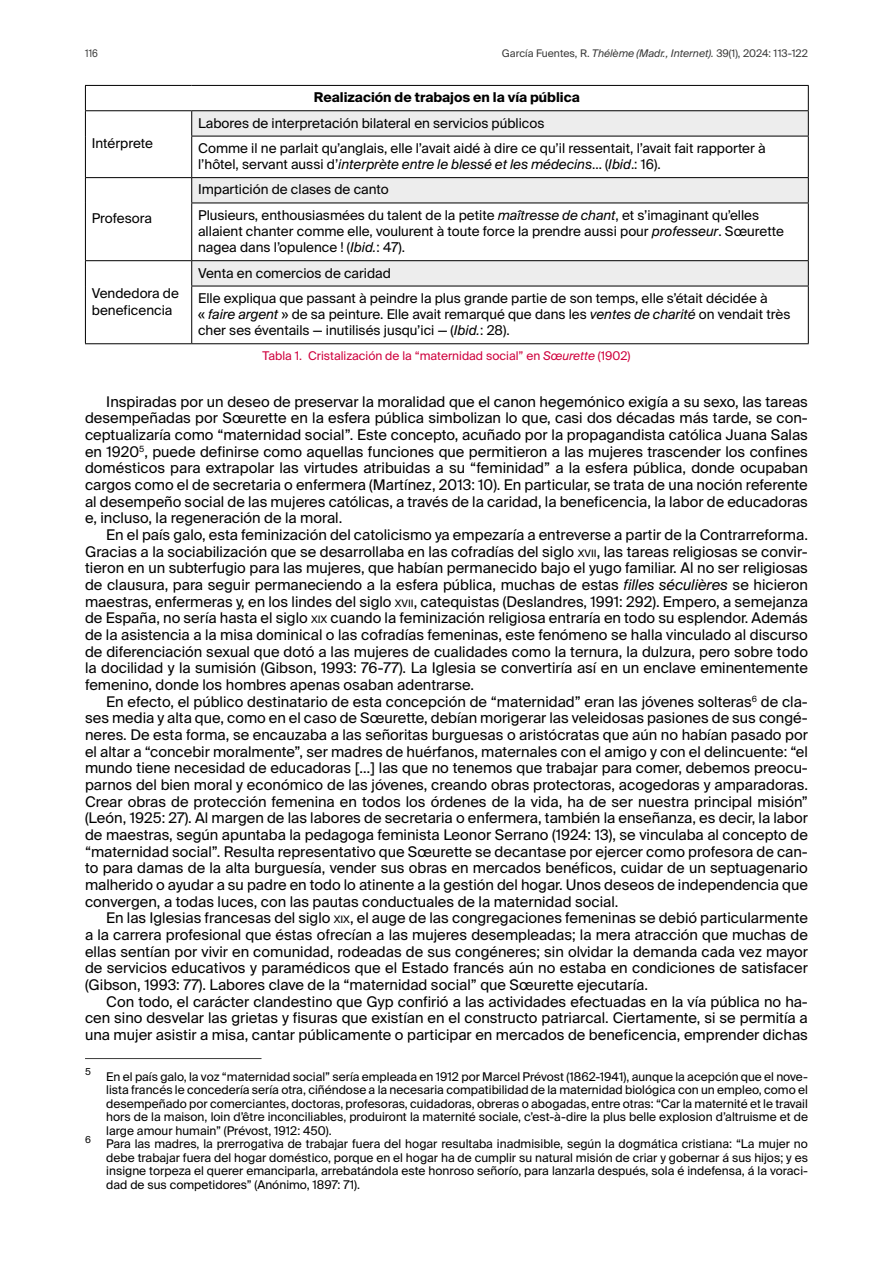
<style>
.page{position:relative;width:893px;height:1263px;background:#fff}
.page>*{position:absolute;margin:0;border:0;box-sizing:border-box;transform-origin:0 0}
._000-TXT_GENERAL{font:14.7px/16.6px "Suisse Intl";color:#000;text-align:justify}
._000-Texto_Tablas_IZ{font:13.5px/16.2px "Suisse Intl";color:#000}
._000-Texto_Tablas_ca{font:13.5px/16.2px "Suisse Intl";color:#000}
._000-Texto_Tablas_ca-2{font:700 13.5px "Suisse Intl";color:#000}
._000-Notas_al_pie{font:12px/13.5px "Suisse Intl";color:#000;text-align:justify}
._000-Tit_tablas{font:12px "Suisse Intl";color:#cf003d}
.t1{font:10.5px "Suisse Intl";color:#3c3c3b}
.t2{font:10.5px "Suisse Intl";color:#3c3c3b;scale:.9 1}
._000-Notas_al_pie-2{font:9.6px "Suisse Intl";color:#000}
.s1{font-style:italic}
.s2{font-size:10.35px}
</style>
<div class="page">
<svg style="left:192px;top:111px;width:616px;height:175px"></svg>
<hr style="left:85px;top:85px;width:107px;height:1px;background:#000">
<hr style="left:192px;top:85px;width:617px;height:1px;background:#000">
<hr style="left:85px;top:110px;width:107px;height:1px;background:#000">
<svg style="left:85px;top:86px;width:1px;height:50px"></svg>
<hr style="left:192px;top:110px;width:617px;height:1px;background:#000">
<svg style="left:191px;top:111px;width:1px;height:25px"></svg>
<svg style="left:808px;top:86px;width:1px;height:50px"></svg>
<hr style="left:85px;top:136px;width:1px;height:41px;background:#000">
<hr style="left:191px;top:136px;width:618px;height:1px;background:#000">
<hr style="left:191px;top:136px;width:1px;height:41px;background:#000">
<hr style="left:808px;top:136px;width:1px;height:41px;background:#000">
<hr style="left:85px;top:177px;width:107px;height:1px;background:#000">
<svg style="left:85px;top:178px;width:1px;height:25px"></svg>
<hr style="left:192px;top:177px;width:617px;height:1px;background:#000">
<svg style="left:191px;top:178px;width:1px;height:25px"></svg>
<svg style="left:808px;top:178px;width:1px;height:25px"></svg>
<hr style="left:85px;top:203px;width:1px;height:57px;background:#000">
<hr style="left:191px;top:203px;width:618px;height:1px;background:#000">
<hr style="left:191px;top:203px;width:1px;height:57px;background:#000">
<hr style="left:808px;top:203px;width:1px;height:57px;background:#000">
<hr style="left:85px;top:260px;width:107px;height:1px;background:#000">
<svg style="left:85px;top:261px;width:1px;height:25px"></svg>
<hr style="left:192px;top:260px;width:617px;height:1px;background:#000">
<svg style="left:191px;top:261px;width:1px;height:25px"></svg>
<svg style="left:808px;top:261px;width:1px;height:25px"></svg>
<hr style="left:85px;top:286px;width:1px;height:57px;background:#000">
<hr style="left:191px;top:286px;width:618px;height:1px;background:#000">
<hr style="left:191px;top:286px;width:1px;height:57px;background:#000">
<hr style="left:808px;top:286px;width:1px;height:57px;background:#000">
<hr style="left:85px;top:343px;width:107px;height:1px;background:#000">
<hr style="left:192px;top:343px;width:617px;height:1px;background:#000">
<hr style="left:85px;top:1058px;width:176px;height:1px;background:#3c3c3b">
<p class="t2" style="left:85px;top:47px;width:16px">116</p>
<p class="t1" style="left:502px;top:47px;width:308px">García Fuentes, R. <span class="s1">Thélème (Madr., Internet).</span> 39(1), 2024: 113-122</p>
<p class="_000-Texto_Tablas_ca-2" style="left:314px;top:90px;width:267px">Realización de trabajos en la vía pública</p>
<p class="_000-Texto_Tablas_ca" style="left:92px;top:136px;width:63px">Intérprete</p>
<p class="_000-Texto_Tablas_IZ" style="left:198px;top:115px;width:348px">Labores de interpretación bilateral en servicios públicos</p>
<p class="_000-Texto_Tablas_IZ" style="left:198px;top:140px;width:569px">Comme il ne parlait qu’anglais, elle l’avait aidé à dire ce qu’il ressentait, l’avait fait rapporter à l’hôtel, servant aussi d’<span class="s1">interprète entre le blessé et les médecins</span>… (<span class="s1">Ibid</span>.: 16).</p>
<p class="_000-Texto_Tablas_ca" style="left:92px;top:211px;width:62px">Profesora</p>
<p class="_000-Texto_Tablas_IZ" style="left:198px;top:182px;width:192px">Impartición de clases de canto</p>
<p class="_000-Texto_Tablas_IZ" style="left:198px;top:207px;width:587px">Plusieurs, enthousiasmées du talent de la petite <span class="s1">maîtresse de chant</span>, et s’imaginant qu’elles allaient chanter comme elle, voulurent à toute force la prendre aussi pour <span class="s1">professeur</span>. Sœurette nagea dans l’opulence ! (<span class="s1">Ibid.</span>: 47).</p>
<p class="_000-Texto_Tablas_IZ" style="left:198px;top:265px;width:194px">Venta en comercios de caridad</p>
<p class="_000-Texto_Tablas_IZ" style="left:198px;top:290px;width:594px">Elle expliqua que passant à peindre la plus grande partie de son temps, elle s’était décidée à<br>« <span class="s1">faire argent</span> » de sa peinture. Elle avait remarqué que dans les <span class="s1">ventes de charité</span> on vendait très cher ses éventails — inutilisés jusqu’ici — (<span class="s1">Ibid.</span>: 28).</p>
<p class="_000-Tit_tablas" style="left:263px;top:349px;width:369px">Tabla 1. Cristalización de la “maternidad social” en <span class="s1">Sœurette</span> (1902)</p>
<p class="_000-TXT_GENERAL" style="left:85px;top:393px;width:724px;text-indent:21px">Inspiradas por un deseo de preservar la moralidad que el canon hegemónico exigía a su sexo, las tareas desempeñadas por Sœurette en la esfera pública simbolizan lo que, casi dos décadas más tarde, se con&shy;ceptualizaría como “maternidad social”. Este concepto, acuñado por la propagandista católica Juana Salas en 1920<sup>5</sup>, puede definirse como aquellas funciones que permitieron a las mujeres trascender los confines domésticos para extrapolar las virtudes atribuidas a su “feminidad” a la esfera pública, donde ocupaban cargos como el de secretaria o enfermera (Martínez, 2013: 10). En particular, se trata de una noción referente al desempeño social de las mujeres católicas, a través de la caridad, la beneficencia, la labor de educadoras e, incluso, la regeneración de la moral.</p>
<p class="_000-TXT_GENERAL" style="left:85px;top:527px;width:724px;text-indent:21px">En el país galo, esta feminización del catolicismo ya empezaría a entreverse a partir de la Contrarreforma.<br>Gracias a la sociabilización que se desarrollaba en las cofradías del siglo <span class="s2">XVII</span>, las tareas religiosas se convir&shy;tieron en un subterfugio para las mujeres, que habían permanecido bajo el yugo familiar. Al no ser religiosas de clausura, para seguir permaneciendo a la esfera pública, muchas de estas <span class="s1">filles séculières</span> se hicieron maestras, enfermeras y, en los lindes del siglo <span class="s2">XVII</span>, catequistas (Deslandres, 1991: 292). Empero, a semejanza de España, no sería hasta el siglo <span class="s2">XIX</span> cuando la feminización religiosa entraría en todo su esplendor. Además de la asistencia a la misa dominical o las cofradías femeninas, este fenómeno se halla vinculado al discurso de diferenciación sexual que dotó a las mujeres de cualidades como la ternura, la dulzura, pero sobre todo la docilidad y la sumisión (Gibson, 1993: 76-77). La Iglesia se convertiría así en un enclave eminentemente femenino, donde los hombres apenas osaban adentrarse.</p>
<p class="_000-TXT_GENERAL" style="left:85px;top:693px;width:724px;text-indent:21px">En efecto, el público destinatario de esta concepción de “maternidad” eran las jóvenes solteras<sup>6</sup> de cla&shy;ses media y alta que, como en el caso de Sœurette, debían morigerar las veleidosas pasiones de sus congé&shy;neres. De esta forma, se encauzaba a las señoritas burguesas o aristócratas que aún no habían pasado por el altar a “concebir moralmente”, ser madres de huérfanos, maternales con el amigo y con el delincuente: “el mundo tiene necesidad de educadoras […] las que no tenemos que trabajar para comer, debemos preocu&shy;parnos del bien moral y económico de las jóvenes, creando obras protectoras, acogedoras y amparadoras.<br>Crear obras de protección femenina en todos los órdenes de la vida, ha de ser nuestra principal misión” (León, 1925: 27). Al margen de las labores de secretaria o enfermera, también la enseñanza, es decir, la labor de maestras, según apuntaba la pedagoga feminista Leonor Serrano (1924: 13), se vinculaba al concepto de “maternidad social”. Resulta representativo que Sœurette se decantase por ejercer como profesora de can&shy;to para damas de la alta burguesía, vender sus obras en mercados benéficos, cuidar de un septuagenario malherido o ayudar a su padre en todo lo atinente a la gestión del hogar. Unos deseos de independencia que convergen, a todas luces, con las pautas conductuales de la maternidad social.</p>
<p class="_000-TXT_GENERAL" style="left:85px;top:910px;width:724px;text-indent:21px">En las Iglesias francesas del siglo <span class="s2">XIX</span>, el auge de las congregaciones femeninas se debió particularmente a la carrera profesional que éstas ofrecían a las mujeres desempleadas; la mera atracción que muchas de ellas sentían por vivir en comunidad, rodeadas de sus congéneres; sin olvidar la demanda cada vez mayor de servicios educativos y paramédicos que el Estado francés aún no estaba en condiciones de satisfacer (Gibson, 1993: 77). Labores clave de la “maternidad social” que Sœurette ejecutaría.</p>
<p class="_000-TXT_GENERAL" style="left:85px;top:993px;width:724px;text-indent:21px">Con todo, el carácter clandestino que Gyp confirió a las actividades efectuadas en la vía pública no ha&shy;cen sino desvelar las grietas y fisuras que existían en el constructo patriarcal. Ciertamente, si se permitía a una mujer asistir a misa, cantar públicamente o participar en mercados de beneficencia, emprender dichas</p>
<p class="_000-Notas_al_pie-2" style="left:85px;top:1066px;width:7px">5</p>
<p class="_000-Notas_al_pie" style="left:106px;top:1070px;width:703px">En el país galo, la voz “maternidad social” sería empleada en 1912 por Marcel Prévost (1862-1941), aunque la acepción que el nove&shy;lista francés le concedería sería otra, ciñéndose a la necesaria compatibilidad de la maternidad biológica con un empleo, como el desempeñado por comerciantes, doctoras, profesoras, cuidadoras, obreras o abogadas, entre otras: “Car la maternité et le travail hors de la maison, loin d’être inconciliables, produiront la maternité sociale, c’est-à-dire la plus belle explosion d’altruisme et de large amour humain” (Prévost, 1912: 450).</p>
<p class="_000-Notas_al_pie-2" style="left:85px;top:1134px;width:7px">6</p>
<p class="_000-Notas_al_pie" style="left:106px;top:1137px;width:703px">Para las madres, la prerrogativa de trabajar fuera del hogar resultaba inadmisible, según la dogmática cristiana: “La mujer no debe trabajar fuera del hogar doméstico, porque en el hogar ha de cumplir su natural misión de criar y gobernar á sus hijos; y es insigne torpeza el querer emanciparla, arrebatándola este honroso señorío, para lanzarla después, sola é indefensa, á la voraci&shy;dad de sus competidores” (Anónimo, 1897: 71).</p>
<p class="_000-Texto_Tablas_ca" style="left:92px;top:286px;width:89px">Vendedora de beneficencia</p>
</div>
